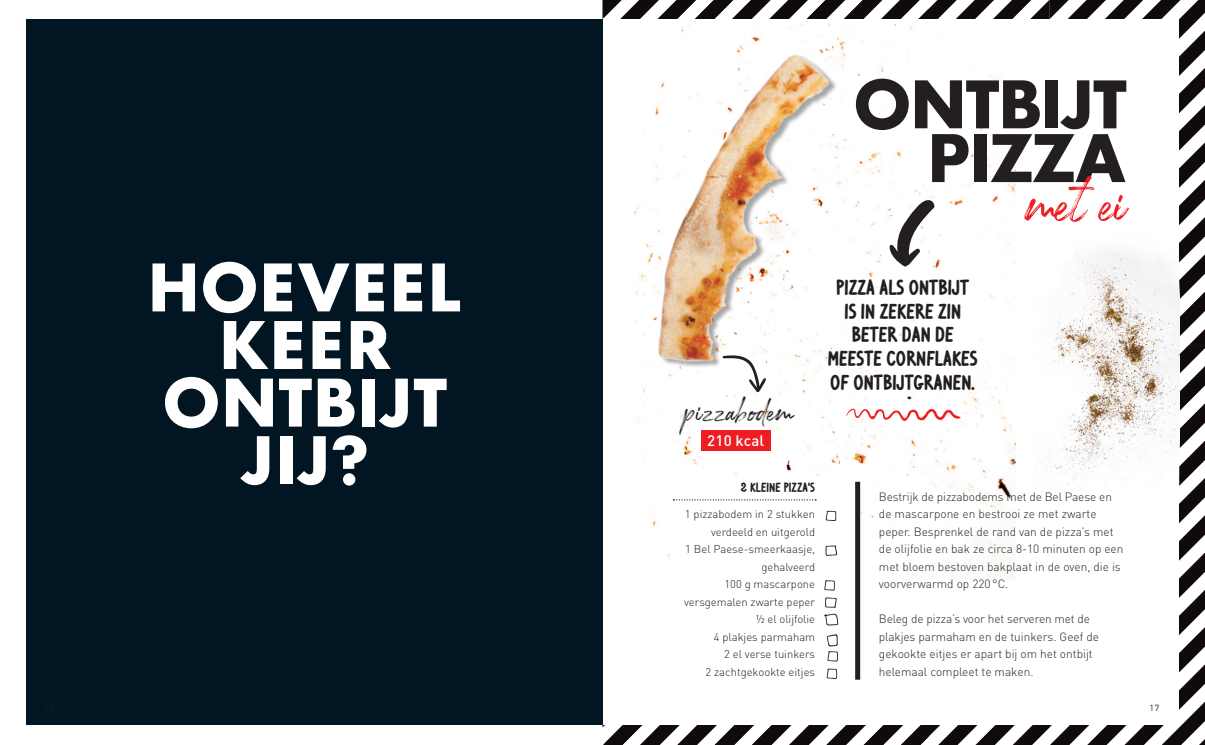
<style>
.page{position:relative;width:1205px;height:745px;background:#fff}
.page>*{position:absolute;margin:0;border:0;box-sizing:border-box;transform-origin:0 0}
.t1{font:700 62.5px/57.5px "Futura HEMA Pro";color:#fff;text-align:center}
.KOP_Rechts{font:700 62.5px "Futura HEMA Pro";letter-spacing:-.03em;color:#231f20}
.Subkop_Rechts{font:62.5px "Rockness";color:#ee1d23}
.t2{font:32.12px "Rockness";letter-spacing:.01em;color:#231f20}
.t3{font:700 21.88px/23.8px "Ventura Edding";color:#231f20;text-align:center}
.t4{font:500 15.12px "DIN";letter-spacing:.01em;color:#fff}
.t5{font:700 13.75px "Ventura Edding";color:#231f20}
.Tekst_bereiding{font:300 11.88px/17.5px "DIN";color:#231f20}
.Tekst_Ingredienten_L{font:300 11.25px/17.5px "DIN";color:#231f20;text-align:right}
.t6{font:8.75px "DIN";color:#231f20}
</style>
<div class="page">
<div style="left:26px;top:19px;width:576px;height:706px;background:#011622"></div>
<svg style="left:602px;top:0;width:603px;height:744px"></svg>
<p class="t1" style="left:147px;top:258px;width:317px">HOEVEEL<br>KEER<br>ONTBIJT<br>JIJ?</p>
<p class="KOP_Rechts" style="left:853px;top:64px;width:275px">ONTBIJT</p>
<p class="KOP_Rechts" style="left:927px;top:117px;width:202px">PIZZA</p>
<p class="Subkop_Rechts" style="left:1028px;top:161px;width:100px">met ei</p>
<p class="t2" style="left:684px;top:390px;width:111px">pizzabodem</p>
<p class="t4" style="left:707px;top:430px;width:58px">210 kcal</p>
<p class="t3" style="left:828px;top:274px;width:151px">PIZZA ALS ONTBIJT<br>IS IN ZEKERE ZIN<br>BETER DAN DE<br>MEESTE CORNFLAKES<br>OF ONTBIJTGRANEN.</p>
<p class="t5" style="left:741px;top:478px;width:76px">2 KLEINE PIZZA’S</p>
<p class="Tekst_Ingredienten_L" style="left:685px;top:505px;width:132px">1 pizzabodem in 2 stukken verdeeld en uitgerold</p>
<p class="Tekst_Ingredienten_L" style="left:685px;top:540px;width:131px">1 Bel Paese-smeerkaasje, gehalveerd</p>
<p class="Tekst_Ingredienten_L" style="left:724px;top:575px;width:92px">100 g mascarpone</p>
<p class="Tekst_Ingredienten_L" style="left:684px;top:592px;width:132px">versgemalen zwarte peper</p>
<p class="Tekst_Ingredienten_L" style="left:756px;top:610px;width:61px">½ el olijfolie</p>
<p class="Tekst_Ingredienten_L" style="left:714px;top:627px;width:103px">4 plakjes parmaham</p>
<p class="Tekst_Ingredienten_L" style="left:724px;top:645px;width:92px">2 el verse tuinkers</p>
<p class="Tekst_Ingredienten_L" style="left:705px;top:662px;width:111px">2 zachtgekookte eitjes</p>
<p class="Tekst_bereiding" style="left:879px;top:487px;width:246px">Bestrijk de pizzabodems met de Bel Paese en de mascarpone en bestrooi ze met zwarte peper. Besprenkel de rand van de pizza’s met de olijfolie en bak ze circa 8-10 minuten op een met bloem bestoven bakplaat in de oven, die is voorverwarmd op 220°C.</p>
<p class="Tekst_bereiding" style="left:879px;top:609px;width:222px">Beleg de pizza’s voor het serveren met de plakjes parmaham en de tuinkers. Geef de gekookte eitjes er apart bij om het ontbijt helemaal compleet te maken.</p>
<p class="t6" style="left:44px;top:702px;width:12px">16</p>
<p class="t6" style="left:1149px;top:702px;width:12px">17</p>
</div>
